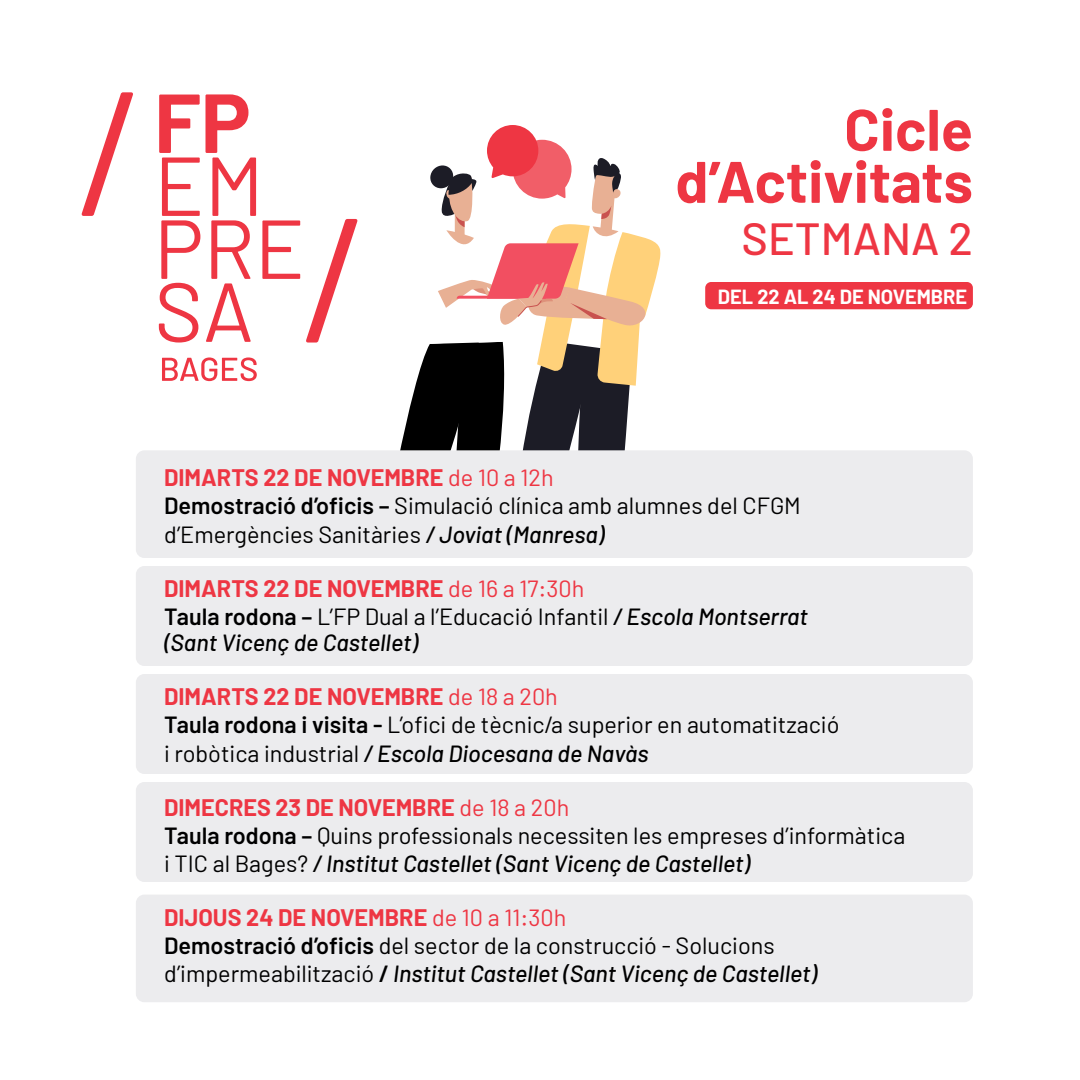
<style>
.page{position:relative;width:1080px;height:1080px;background:#fff}
.page>*{position:absolute;margin:0;border:0;box-sizing:border-box;transform-origin:0 0}
.t1{font:700 58.5px/52px "Barlow";color:#ee3643;text-align:right}
.t2{font:500 45px "Barlow";color:#ee3643}
.t3{font:23.4px/28.1px "Barlow";color:#000}
.t4{font:700 23.4px "Barlow";color:#ee3643}
.t5{font:italic 500 23.4px/26.2px "Barlow";color:#000}
.t6{font:700 20px "Barlow";color:#fff}
.s1{font-weight:400}
.s2{font-weight:600}
.s3{font-weight:500;font-style:italic}
.s4{font-weight:600;font-style:normal}
.s5{font-weight:400;font-style:normal}
</style>
<div class="page">
<svg style="left:400px;top:125px;width:261px;height:325px"></svg>
<div style="left:136px;top:450px;width:837px;height:108px;background:#ececee;border-radius:9px"></div>
<div style="left:136px;top:566px;width:837px;height:100px;background:#ececee;border-radius:9px"></div>
<div style="left:136px;top:674px;width:837px;height:100px;background:#ececee;border-radius:9px"></div>
<div style="left:136px;top:782px;width:837px;height:100px;background:#ececee;border-radius:9px"></div>
<div style="left:136px;top:895px;width:837px;height:107px;background:#ececee;border-radius:9px"></div>
<svg style="left:262px;top:220px;width:38px;height:59px"></svg>
<svg style="left:159px;top:95px;width:41px;height:248px"></svg>
<svg style="left:206px;top:94px;width:50px;height:248px"></svg>
<svg style="left:82px;top:92px;width:51px;height:124px"></svg>
<svg style="left:306px;top:219px;width:51px;height:124px"></svg>
<svg style="left:162px;top:357px;width:95px;height:24px"></svg>
<div style="left:705px;top:282px;width:268px;height:27px;background:#ee3643;border-radius:6px"></div>
<p class="t1" style="left:676px;top:103px;width:299px">Cicle d’Activitats</p>
<p class="t2" style="left:742px;top:211px;width:233px">SETMANA 2</p>
<p class="t6" style="left:718px;top:284px;width:251px">DEL 22 AL 24 DE NOVEMBRE</p>
<p class="t4" style="left:164px;top:463px;width:391px">DIMARTS 22 DE NOVEMBRE <span class="s1">de 10 a 12h</span></p>
<p class="t3" style="left:164px;top:491px;width:638px"><span class="s2">Demostració d’oficis –</span> Simulació clínica amb alumnes del CFGM d’Emergències Sanitàries <span class="s3">/ Joviat (Manresa)</span></p>
<p class="t4" style="left:164px;top:574px;width:422px">DIMARTS 22 DE NOVEMBRE <span class="s1">de 16 a 17:30h</span></p>
<p class="t5" style="left:164px;top:603px;width:645px"><span class="s4">Taula rodona –</span> <span class="s5">L’FP Dual a l’Educació Infantil</span> / Escola Montserrat (Sant Vicenç de Castellet)</p>
<p class="t4" style="left:164px;top:682px;width:395px">DIMARTS 22 DE NOVEMBRE <span class="s1">de 18 a 20h</span></p>
<p class="t3" style="left:164px;top:710px;width:677px"><span class="s2">Taula rodona i visita -</span> L’ofici de tècnic/a superior en automatització i robòtica industrial <span class="s3">/ Escola Diocesana de Navàs</span></p>
<p class="t4" style="left:164px;top:793px;width:407px">DIMECRES 23 DE NOVEMBRE <span class="s1">de 18 a 20h</span></p>
<p class="t3" style="left:164px;top:821px;width:743px"><span class="s2">Taula rodona –</span> Quins professionals necessiten les empreses d’informàtica i TIC al Bages? <span class="s3">/ Institut Castellet (Sant Vicenç de Castellet)</span></p>
<p class="t4" style="left:164px;top:903px;width:404px">DIJOUS 24 DE NOVEMBRE <span class="s1">de 10 a 11:30h</span></p>
<p class="t3" style="left:164px;top:931px;width:655px"><span class="s2">Demostració d’oficis</span> del sector de la construcció - Solucions d’impermeabilització <span class="s2">/</span> <span class="s3">Institut Castellet (Sant Vicenç de Castellet)</span></p>
</div>
